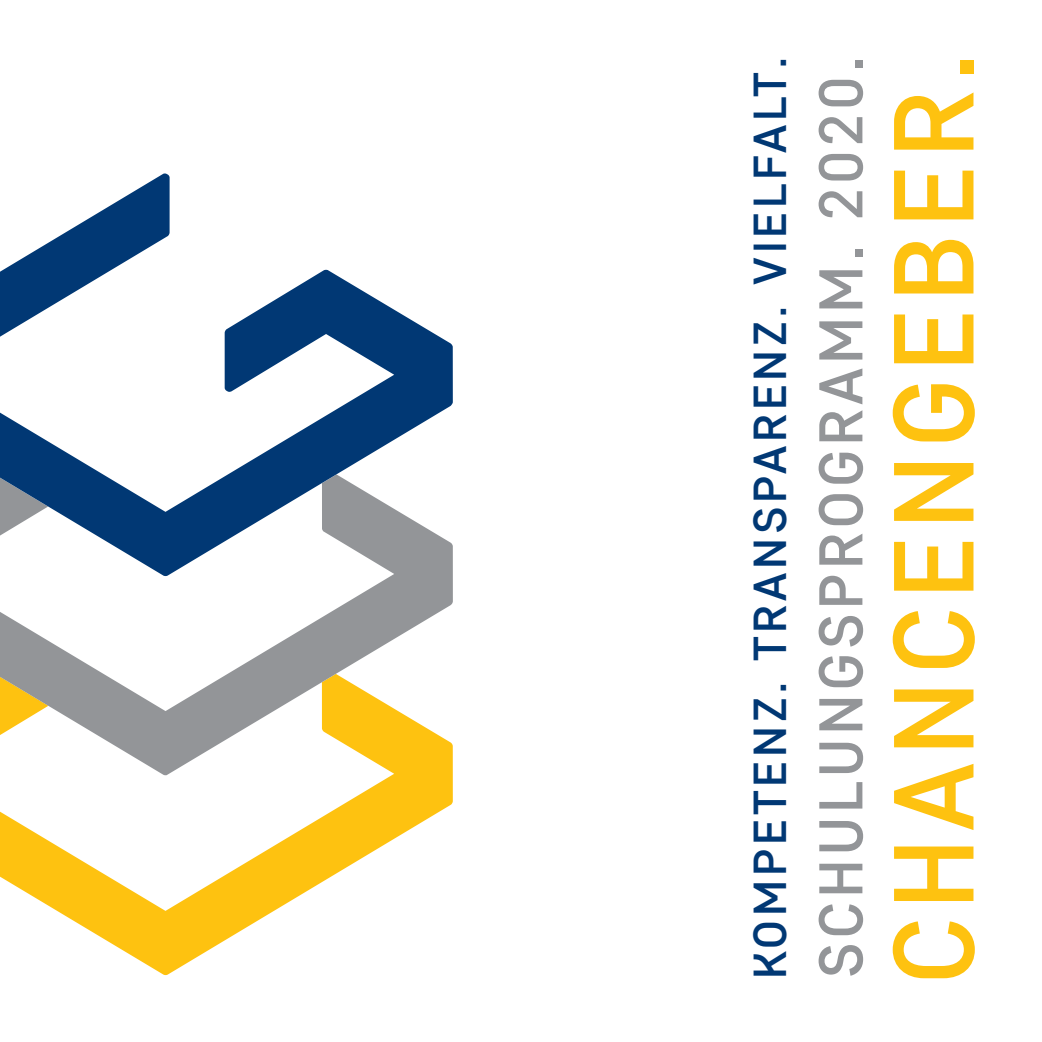
<style>
.page{position:relative;width:1042px;height:1042px;background:#fff}
.page>*{position:absolute;margin:0;border:0;box-sizing:border-box;transform-origin:0 0}
.Titelseite{font:500 113.4px "Core Sans D45";letter-spacing:.07em;color:#fec210}
.Titelseite-2{font:500 61.6px "Core Sans D45";letter-spacing:.07em;color:#939598}
.t1{font:500 46.2px "Core Sans D45";letter-spacing:.08em;color:#013874}
</style>
<div class="page">
<svg style="left:0;top:775px;width:453px;height:200px"></svg>
<svg style="left:0;top:576px;width:453px;height:199px"></svg>
<svg style="left:0;top:173px;width:453px;height:403px"></svg>
<p class="t1" style="left:740px;top:979px;width:924px;rotate:-90deg">KOMPETENZ. TRANSPARENZ. VIELFALT.</p>
<p class="Titelseite-2" style="left:801px;top:978px;width:923px;rotate:-90deg">SCHULUNGSPROGRAMM. 2020.</p>
<p class="Titelseite" style="left:860px;top:984px;width:933px;rotate:-90deg">CHANCENGEBER.</p>
</div>
